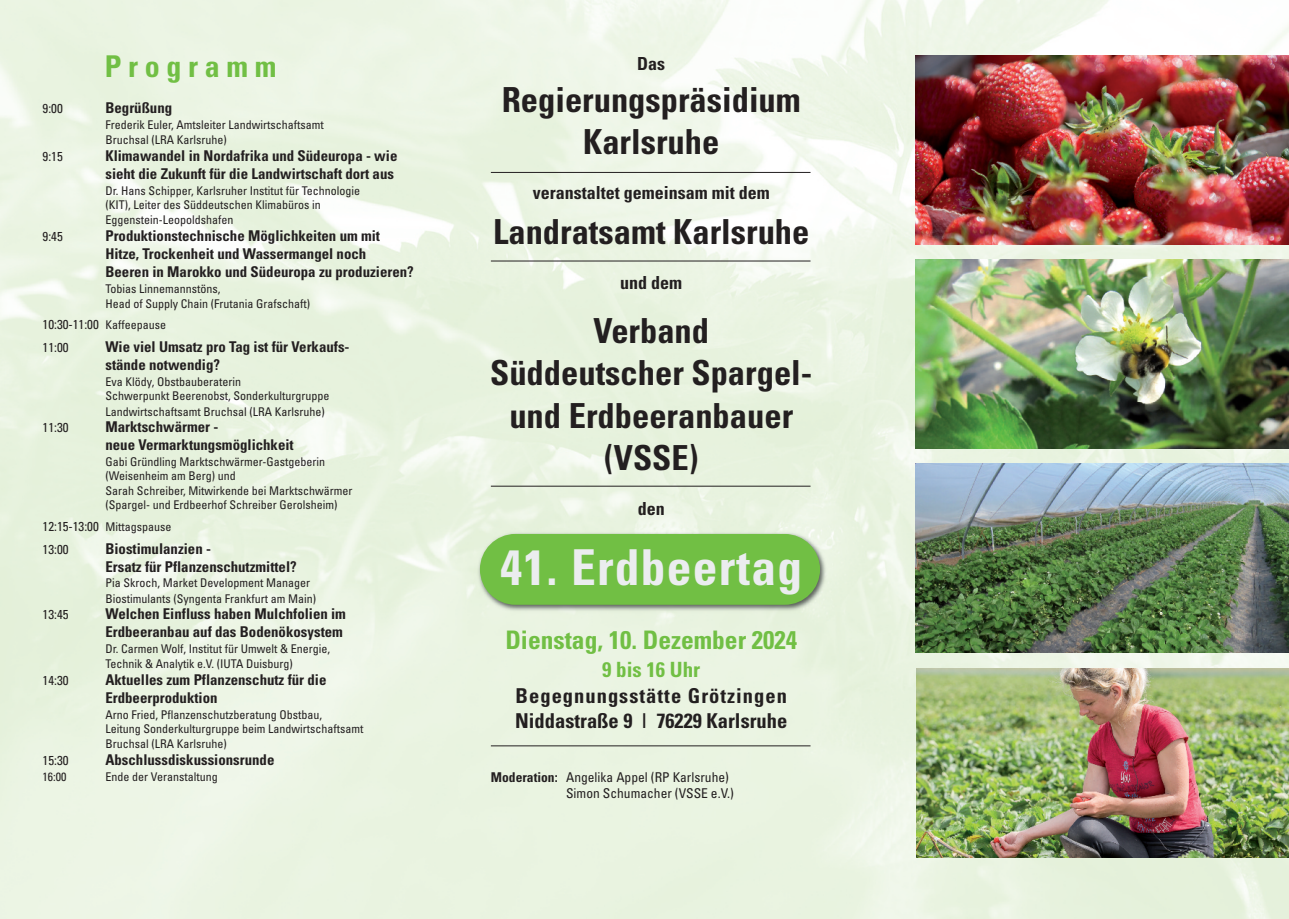
<style>
.page{position:relative;width:1289px;height:919px;background:#fff}
.page>*{position:absolute;margin:0;border:0;box-sizing:border-box;transform-origin:0 0}
.t1{font:700 condensed 49.5px "Univers";letter-spacing:.025em;color:#ebedef}
.t2{font:700 condensed 34.5px/42px "Univers";color:#231f20;text-align:center}
.t3{font:700 condensed 30px "Univers";letter-spacing:.22em;color:#71bf44}
.t4{font:700 condensed 25.5px "Univers";color:#71bf44}
.t5{font:700 condensed 21px "Univers";color:#71bf44}
.t6{font:700 condensed 20.55px/24.9px "Univers";letter-spacing:.05em;color:#231f20}
.t7{font:700 condensed 18px "Univers";color:#231f20}
.t8{font:700 condensed 14.85px/17.9px "Univers";color:#231f20}
.t9{font:condensed 13.5px/16.2px "Univers";color:#231f20}
.t10{font:condensed 13.05px/23px "Univers";color:#231f20}
.t11{font:condensed 12px/14.7px "Univers";color:#231f20}
.s1{font-size:12px}
.s2{font-size:13.05px}
.s3{font-weight:400}
.s4{font-weight:700}
</style>
<div class="page">
<img style="left:0;top:0;width:1288px;height:918px">
<img style="left:474px;top:529px;width:357px;height:87px">
<div style="left:480px;top:534px;width:340px;height:70px;background:#71bf44;border-radius:35px"></div>
<hr style="left:491px;top:172px;width:319px;height:1px;background:#231f20">
<hr style="left:491px;top:260px;width:319px;height:1px;background:#231f20">
<hr style="left:491px;top:485px;width:319px;height:1px;background:#231f20">
<hr style="left:491px;top:745px;width:319px;height:1px;background:#231f20">
<img style="left:915px;top:55px;width:373px;height:190px">
<img style="left:915px;top:259px;width:373px;height:190px">
<img style="left:915px;top:463px;width:373px;height:190px">
<img style="left:916px;top:668px;width:372px;height:189px">
<h3 class="t3" style="left:105px;top:55px;width:173px">Programm</h3>
<p class="t10" style="left:43px;top:98px;width:22px">9:00</p>
<p class="t8" style="left:105px;top:100px;width:68px">Begrüßung</p>
<p class="t11" style="left:105px;top:118px;width:220px;line-height:15.1px">Frederik Euler, Amtsleiter Landwirtschaftsamt<br>Bruchsal (LRA Karlsruhe)</p>
<p class="t10" style="left:43px;top:146px;width:22px">9:15</p>
<p class="t8" style="left:105px;top:148px;width:293px">Klimawandel in Nordafrika und Südeuropa - wie sieht die Zukunft für die Landwirtschaft dort aus</p>
<p class="t11" style="left:105px;top:184px;width:256px">Dr. Hans Schipper, Karlsruher Institut für Technologie (KIT), Leiter des Süddeutschen Klimabüros in<br>Eggenstein-Leopoldshafen</p>
<p class="t10" style="left:43px;top:226px;width:22px">9:45</p>
<p class="t8" style="left:105px;top:228px;width:310px">Produktionstechnische Möglichkeiten um mit<br>Hitze, Trockenheit und Wassermangel noch<br>Beeren in Marokko und Südeuropa zu produzieren?</p>
<p class="t11" style="left:105px;top:282px;width:206px;line-height:15.1px">Tobias Linnemannstöns,<br>Head of Supply Chain (Frutania Grafschaft)</p>
<p class="t10" style="left:43px;top:314px;width:125px">10:30-11:00 <span class="s1">Kaffeepause<br></span>11:00</p>
<p class="t8" style="left:105px;top:339px;width:245px">Wie viel Umsatz pro Tag ist für Verkaufs&shy;stände notwendig?</p>
<p class="t11" style="left:105px;top:375px;width:225px">Eva Klödy, Obstbauberaterin<br>Schwerpunkt Beerenobst, Sonderkulturgruppe<br>Landwirtschaftsamt Bruchsal (LRA Karlsruhe)</p>
<p class="t10" style="left:43px;top:417px;width:27px">11:30</p>
<p class="t8" style="left:105px;top:419px;width:190px">Marktschwärmer -<br>neue Vermarktungsmöglichkeit</p>
<p class="t11" style="left:105px;top:455px;width:249px">Gabi Gründling Marktschwärmer-Gastgeberin (Weisenheim am Berg) und<br>Sarah Schreiber, Mitwirkende bei Marktschwärmer (Spargel- und Erdbeerhof Schreiber Gerolsheim)</p>
<p class="t11" style="left:43px;top:520px;width:130px"><span class="s2">12:15-13:00</span> Mittagspause</p>
<p class="t10" style="left:43px;top:538px;width:27px">13:00</p>
<p class="t8" style="left:105px;top:540px;width:193px">Biostimulanzien -<br>Ersatz für Pflanzenschutzmittel?</p>
<p class="t11" style="left:105px;top:576px;width:212px;line-height:15.1px">Pia Skroch, Market Development Manager<br>Biostimulants (Syngenta Frankfurt am Main)</p>
<p class="t10" style="left:43px;top:604px;width:27px">13:45</p>
<p class="t8" style="left:105px;top:606px;width:242px">Welchen Einfluss haben Mulchfolien im<br>Erdbeeranbau auf das Bodenökosystem</p>
<p class="t11" style="left:105px;top:642px;width:226px;line-height:15.1px">Dr. Carmen Wolf, Institut für Umwelt &amp; Energie,<br>Technik &amp; Analytik e.V. (IUTA Duisburg)</p>
<p class="t10" style="left:43px;top:670px;width:27px">14:30</p>
<p class="t8" style="left:105px;top:672px;width:222px">Aktuelles zum Pflanzenschutz für die<br>Erdbeerproduktion</p>
<p class="t11" style="left:105px;top:708px;width:259px">Arno Fried, Pflanzenschutzberatung Obstbau,<br>Leitung Sonderkulturgruppe beim Landwirtschaftsamt<br>Bruchsal (LRA Karlsruhe)</p>
<p class="t10" style="left:43px;top:750px;width:27px">15:30</p>
<p class="t8" style="left:105px;top:752px;width:170px">Abschlussdiskussionsrunde</p>
<p class="t11" style="left:43px;top:770px;width:25px">16:00</p>
<p class="t11" style="left:105px;top:770px;width:114px">Ende der Veranstaltung</p>
<h3 class="t7" style="left:637px;top:57px;width:29px">Das</h3>
<h2 class="t2" style="left:501px;top:82px;width:300px">Regierungspräsidium<br>Karlsruhe</h2>
<h3 class="t7" style="left:532px;top:186px;width:238px">veranstaltet gemeinsam mit dem</h3>
<h2 class="t2" style="left:493px;top:214px;width:318px">Landratsamt Karlsruhe</h2>
<h3 class="t7" style="left:620px;top:276px;width:63px">und dem</h3>
<h2 class="t2" style="left:490px;top:313px;width:323px">Verband<br>Süddeutscher Spargel&shy;und Erdbeeranbauer (VSSE)</h2>
<h3 class="t7" style="left:637px;top:501px;width:28px">den</h3>
<h1 class="t1" style="left:500px;top:549px;width:303px">41. Erdbeertag</h1>
<h3 class="t4" style="left:505px;top:630px;width:293px">Dienstag, 10. Dezember 2024</h3>
<h3 class="t5" style="left:602px;top:661px;width:99px">9 bis 16 Uhr</h3>
<h3 class="t6" style="left:515px;top:685px;width:273px">Begegnungsstätte Grötzingen<br>Niddastraße 9 <span class="s3">I</span> 76229 Karlsruhe</h3>
<p class="t9" style="left:566px;top:770px;width:169px;text-indent:-75px"><span class="s4">Moderation:</span> Angelika Appel (RP Karlsruhe)<br>Simon Schumacher (VSSE e.V.)</p>
</div>
